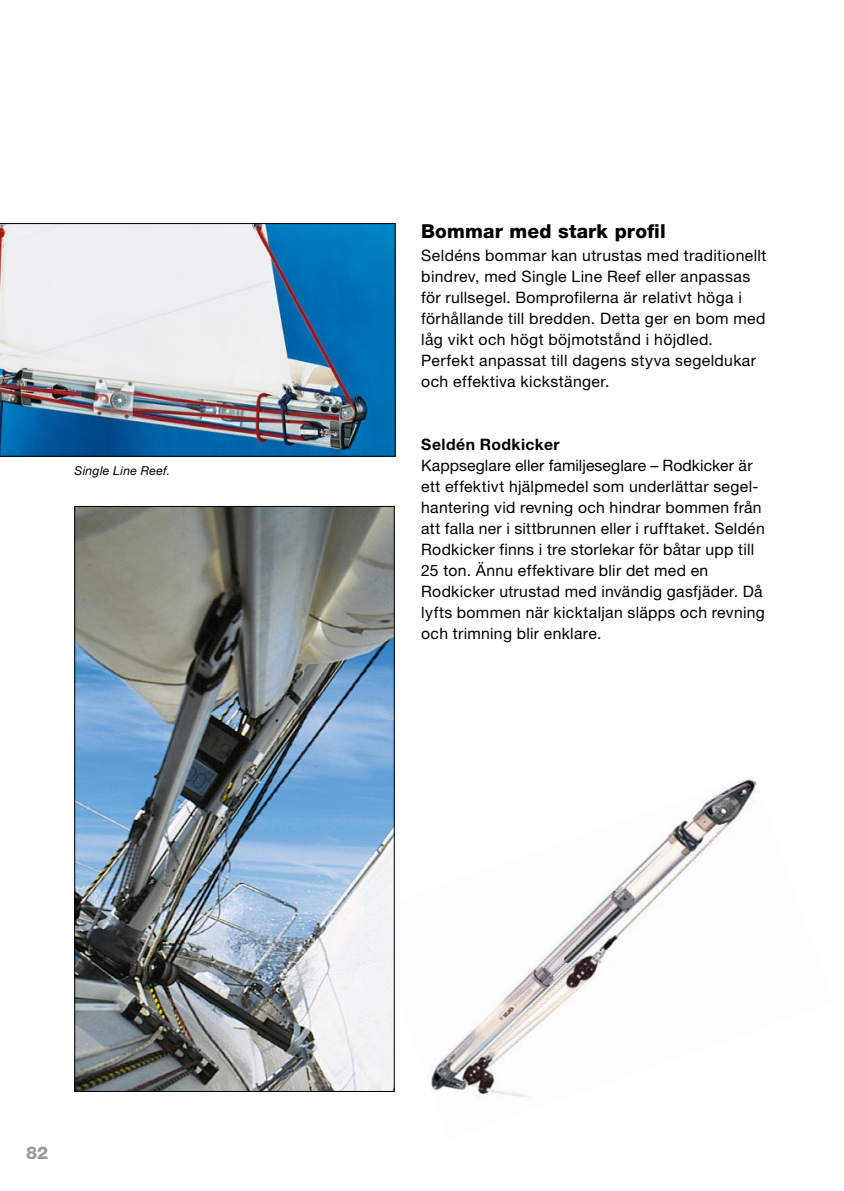
<style>
.page{position:relative;width:844px;height:1191px;background:#fff}
.page>*{position:absolute;margin:0;border:0;box-sizing:border-box;transform-origin:0 0}
.Rubrik_mellan{font:800 19.25px "Helvetica Neue LT Pro";letter-spacing:.005em;color:#000}
.Pagina{font:800 17.5px "Helvetica Neue LT Pro";color:#98989c}
.Brödtext{font:15.75px/21px "Helvetica Neue LT Pro";letter-spacing:.02em;color:#000}
.Brödtext-2{font:700 15.75px "Helvetica Neue LT Pro";letter-spacing:.025em;color:#000}
.Bildtext{font:italic 12.25px "Helvetica Neue LT Pro";letter-spacing:.02em;color:#000}
</style>
<div class="page">
<img style="left:0;top:223px;width:395px;height:233px">
<img style="left:367px;top:774px;width:390px;height:323px">
<img style="left:76px;top:508px;width:316px;height:581px">
<p class="Bildtext" style="left:74px;top:463px;width:97px">Single Line Reef.</p>
<p class="Pagina" style="left:26px;top:1142px;width:24px">82</p>
<p class="Rubrik_mellan" style="left:421px;top:219px;width:246px">Bommar med stark profil</p>
<p class="Brödtext" style="left:421px;top:245px;width:346px">Seldéns bommar kan utrustas med traditionellt bindrev, med Single Line Reef eller anpassas för rullsegel. Bomprofilerna är relativt höga i förhållande till bredden. Detta ger en bom med låg vikt och högt böjmotstånd i höjdled.<br>Perfekt anpassat till dagens styva segeldukar och effektiva kickstänger.</p>
<p class="Brödtext-2" style="left:421px;top:435px;width:140px">Seldén Rodkicker</p>
<p class="Brödtext" style="left:421px;top:455px;width:345px">Kappseglare eller familjeseglare – Rodkicker är ett effektivt hjälpmedel som underlättar segel&shy;hantering vid revning och hindrar bommen från att falla ner i sittbrunnen eller i rufftaket. Seldén Rodkicker finns i tre storlekar för båtar upp till 25 ton. Ännu effektivare blir det med en Rodkicker utrustad med invändig gasfjäder. Då lyfts bommen när kicktaljan släpps och revning och trimning blir enklare.</p>
</div>
